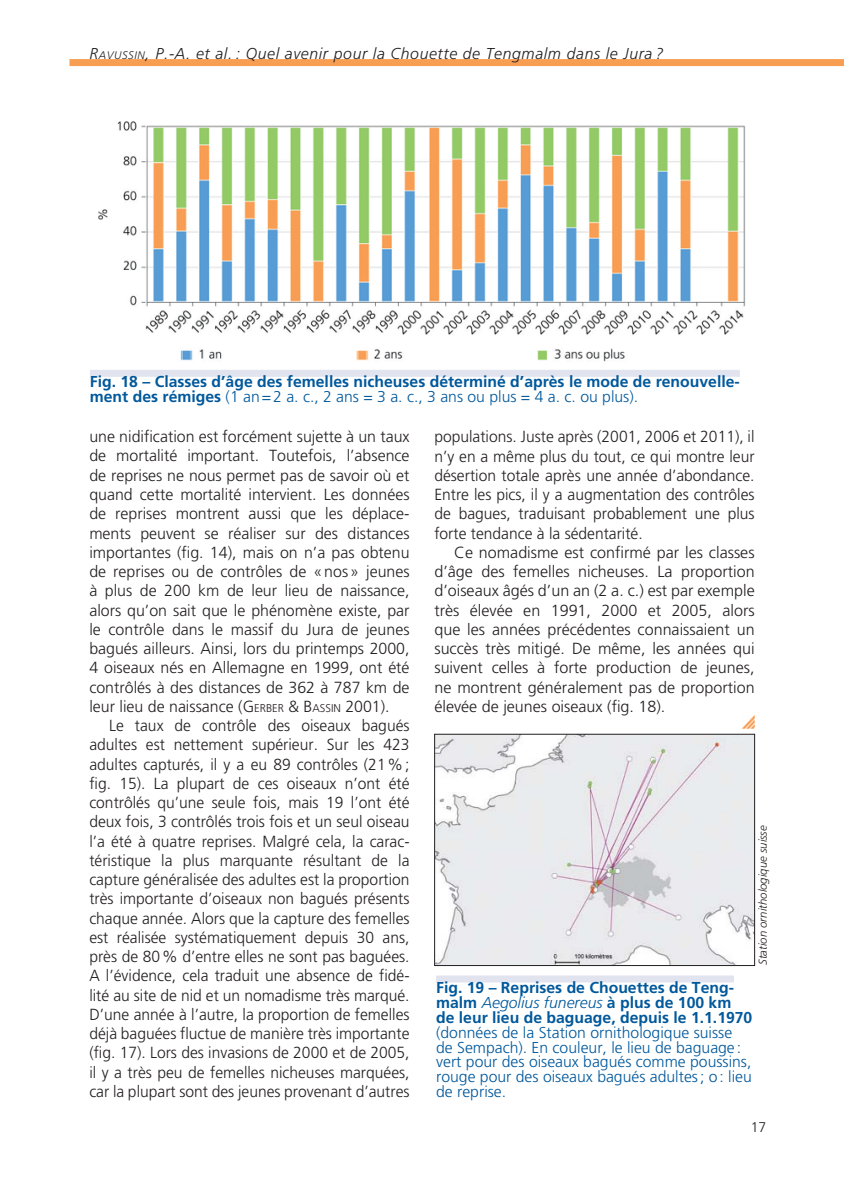
<style>
.page{position:relative;width:844px;height:1191px;background:#fff}
.page>*{position:absolute;margin:0;border:0;box-sizing:border-box;transform-origin:0 0}
.t1{font:300 16.1px/19.2px "Frutiger";color:#231f20;text-align:justify}
.t2{font:700 15.75px/14.9px "Frutiger";color:#00589b}
.t3{font:300 15.75px/14.9px "Frutiger";color:#00589b}
.t4{font:italic 300 15.75px "Frutiger";letter-spacing:.04em;color:#231f20}
.t5{font:300 14px "Frutiger";color:#231f20}
.t6{font:italic 300 11.38px "Frutiger";color:#231f20}
.s1{font-style:inherit}
.s2{font-size:11.03px}
.s3{font-weight:300}
.s4{font-size:11.2px}
.s5{font-weight:300;font-style:italic}
</style>
<div class="page">
<div style="left:69px;top:59px;width:774px;height:7px;background:#f89e53"></div>
<svg style="left:742px;top:716px;width:12px;height:12px"></svg>
<img style="left:98px;top:121px;width:648px;height:241px">
<div style="left:90px;top:370px;width:649px;height:7px;background:#e1e4ef"></div>
<img style="left:436px;top:736px;width:316px;height:227px">
<div style="left:434px;top:734px;width:320px;height:231px;border:1px solid #231f20"></div>
<div style="left:436px;top:975px;width:297px;height:7px;background:#e1e4ef"></div>
<p class="t4" style="left:89px;top:47px;width:575px"><span class="s1">R</span><span class="s2">AVUSSIN</span>, P.-A. et al. : Quel avenir pour la Chouette de Tengmalm dans le Jura ?</p>
<p class="t2" style="left:90px;top:375px;width:651px">Fig. 18 – Classes d’âge des femelles nicheuses déterminé d’après le mode de renouvelle&shy;ment des rémiges <span class="s3">(1 an = 2 a. c., 2 ans = 3 a. c., 3 ans ou plus = 4 a. c. ou plus).</span></p>
<p class="t1" style="left:89px;top:428px;width:322px">une nidification est forcément sujette à un taux de mortalité important. Toutefois, l’absence de reprises ne nous permet pas de savoir où et quand cette mortalité intervient. Les données de reprises montrent aussi que les déplace&shy;ments peuvent se réaliser sur des distances importantes (fig. 14), mais on n’a pas obtenu de reprises ou de contrôles de « nos » jeunes à plus de 200 km de leur lieu de naissance, alors qu’on sait que le phénomène existe, par le contrôle dans le massif du Jura de jeunes bagués ailleurs. Ainsi, lors du printemps 2000, 4 oiseaux nés en Allemagne en 1999, ont été contrôlés à des distances de 362 à 787 km de leur lieu de naissance (<span class="s1">G</span><span class="s4">ERBER</span> <span class="s1">&amp; B</span><span class="s4">ASSIN</span> 2001).</p>
<p class="t1" style="left:89px;top:717px;width:322px;text-indent:20px">Le taux de contrôle des oiseaux bagués adultes est nettement supérieur. Sur les 423 adultes capturés, il y a eu 89 contrôles (21 % ; fig. 15). La plupart de ces oiseaux n’ont été contrôlés qu’une seule fois, mais 19 l’ont été deux fois, 3 contrôlés trois fois et un seul oiseau l’a été à quatre reprises. Malgré cela, la carac&shy;téristique la plus marquante résultant de la capture généralisée des adultes est la proportion très importante d’oiseaux non bagués présents chaque année. Alors que la capture des femelles est réalisée systématiquement depuis 30 ans, près de 80 % d’entre elles ne sont pas baguées.<br>A l’évidence, cela traduit une absence de fidé&shy;lité au site de nid et un nomadisme très marqué.<br>D’une année à l’autre, la proportion de femelles déjà baguées fluctue de manière très importante (fig. 17). Lors des invasions de 2000 et de 2005, il y a très peu de femelles nicheuses marquées, car la plupart sont des jeunes provenant d’autres</p>
<p class="t1" style="left:434px;top:428px;width:321px">populations. Juste après (2001, 2006 et 2011), il n’y en a même plus du tout, ce qui montre leur désertion totale après une année d’abondance.<br>Entre les pics, il y a augmentation des contrôles de bagues, traduisant probablement une plus forte tendance à la sédentarité.</p>
<p class="t1" style="left:434px;top:544px;width:322px;text-indent:20px">Ce nomadisme est confirmé par les classes d’âge des femelles nicheuses. La proportion d’oiseaux âgés d’un an (2 a. c.) est par exemple très élevée en 1991, 2000 et 2005, alors que les années précédentes connaissaient un succès très mitigé. De même, les années qui suivent celles à forte production de jeunes, ne montrent généralement pas de proportion élevée de jeunes oiseaux (fig. 18).</p>
<p class="t6" style="left:758px;top:965px;width:141px;rotate:-90deg">Station ornithologique suisse</p>
<p class="t2" style="left:436px;top:981px;width:318px">Fig. 19 – Reprises de Chouettes de Teng&shy;malm <span class="s5">Aegolius funereus</span> à plus de 100 km de leur lieu de baguage, depuis le 1.1.1970</p>
<p class="t3" style="left:436px;top:1026px;width:317px">(données de la Station ornithologique suisse de Sempach). En couleur, le lieu de baguage : vert pour des oiseaux bagués comme poussins, rouge pour des oiseaux bagués adultes ; o : lieu de reprise.</p>
<p class="t5" style="left:750px;top:1122px;width:17px">17</p>
</div>
